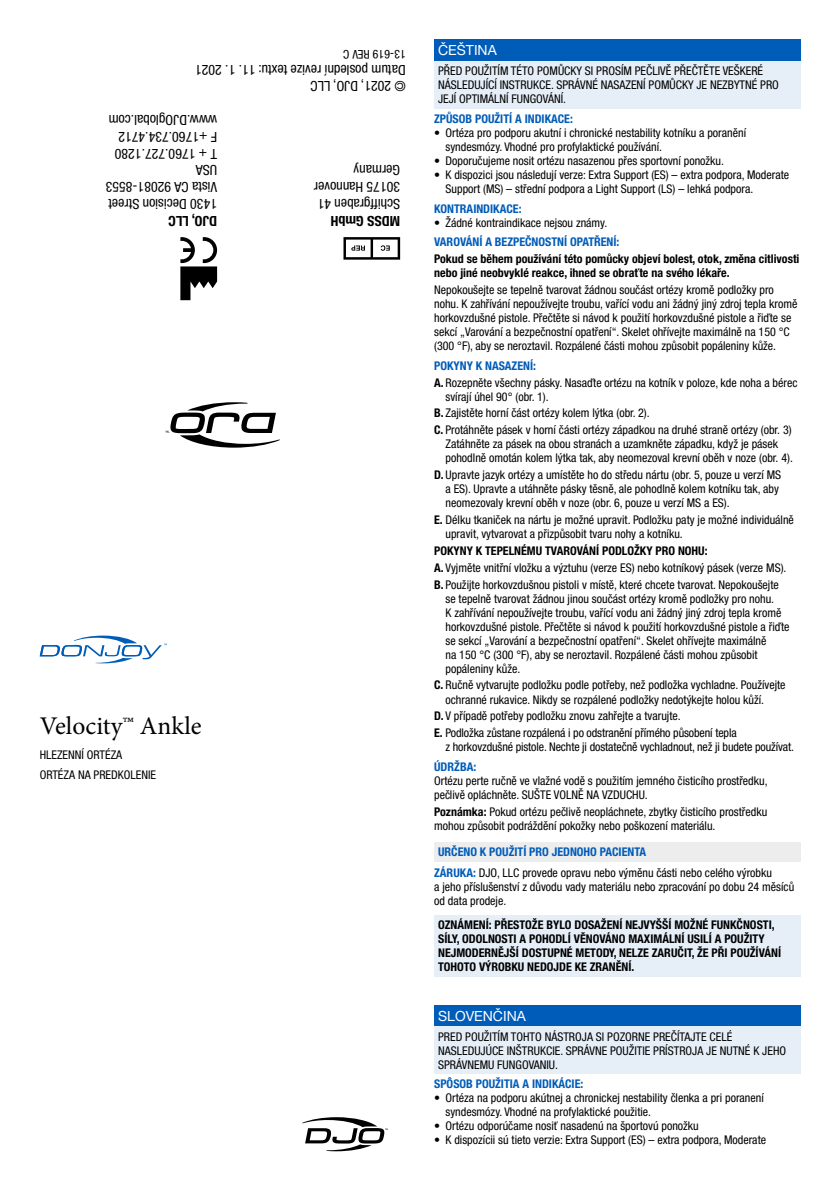
<style>
.page{position:relative;width:840px;height:1191px;background:#fff}
.page>*{position:absolute;margin:0;border:0;box-sizing:border-box;transform-origin:0 0}
.t1{font:25.4px "Minion Pro";color:#000}
.t2{font:condensed 14px/16.8px "Helvetica Neue LT Pro";color:#000}
.t3{font:14px "Helvetica Neue LT Pro";color:#fff}
.t4{font:700 condensed 14px "Helvetica Neue LT Pro";color:#000}
.t5{font:condensed 12px/14px "Helvetica Neue LT Pro";color:#000}
.t6{font:700 condensed 12px/14px "Helvetica Neue LT Pro";color:#000}
.t7{font:700 condensed 12px "Helvetica Neue LT Pro";color:#005cb9}
.s1{font-weight:700;color:#005cb9}
.s2{font-weight:700}
</style>
<div class="page">
<div style="left:434px;top:40px;width:365px;height:21px;background:#005cb9"></div>
<div style="left:434px;top:61px;width:365px;height:48px;background:#e6eff8"></div>
<div style="left:434px;top:842px;width:365px;height:20px;background:#ededed"></div>
<div style="left:434px;top:915px;width:365px;height:61px;background:#e6eff8"></div>
<div style="left:434px;top:1005px;width:365px;height:21px;background:#005cb9"></div>
<div style="left:434px;top:1026px;width:365px;height:48px;background:#e6eff8"></div>
<svg style="left:166px;top:402px;width:114px;height:45px"></svg>
<svg style="left:343px;top:237px;width:57px;height:23px"></svg>
<svg style="left:180px;top:237px;width:37px;height:63px"></svg>
<svg style="left:40px;top:635px;width:127px;height:28px"></svg>
<svg style="left:302px;top:1117px;width:85px;height:34px"></svg>
<p class="t5" style="left:405px;top:61px;width:64px;rotate:-180deg">13-619 REV C</p>
<p class="t2" style="left:405px;top:95px;width:212px;rotate:-180deg">© 2021, DJO, LLC<br>Datum poslední revize textu: 11. 1. 2021</p>
<p class="t2" style="left:217px;top:212px;width:113px;rotate:-180deg">1430 Decision Street<br>Vista CA 92081-8553<br>USA<br>T + 1760.727.1280<br>F +1760.734.4712 www.DJOglobal.com</p>
<p class="t4" style="left:217px;top:229px;width:50px;rotate:-180deg">DJO, LLC</p>
<p class="t2" style="left:400px;top:212px;width:87px;rotate:-180deg">Schiffgraben 41<br>30175 Hannover<br>Germany</p>
<p class="t4" style="left:400px;top:229px;width:71px;rotate:-180deg">MDSS GmbH</p>
<h1 class="t1" style="left:40px;top:709px;width:163px">Velocity™ Ankle</h1>
<p class="t5" style="left:40px;top:745px;width:118px;line-height:19.6px">HLEZENNÍ ORTÉZA<br>ORTÉZA NA PREDKOLENIE</p>
<p class="t3" style="left:438px;top:42px;width:60px">ČEŠTINA</p>
<p class="t5" style="left:438px;top:64px;width:342px">PŘED POUŽITÍM TÉTO POMŮCKY SI PROSÍM PEČLIVĚ PŘEČTĚTE VEŠKERÉ<br>NÁSLEDUJÍCÍ INSTRUKCE. SPRÁVNÉ NASAZENÍ POMŮCKY JE NEZBYTNÉ PRO<br>JEJÍ OPTIMÁLNÍ FUNGOVÁNÍ.</p>
<p class="t7" style="left:434px;top:111px;width:140px">ZPŮSOB POUŽITÍ A INDIKACE:</p>
<p class="t5" style="left:445px;top:126px;width:302px;text-indent:-11px">• Ortéza pro podporu akutní i chronické nestability kotníku a poranění syndesmózy. Vhodné pro profylaktické používání.</p>
<p class="t5" style="left:434px;top:154px;width:291px">• Doporučujeme nosit ortézu nasazenou přes sportovní ponožku.</p>
<p class="t5" style="left:445px;top:168px;width:345px;text-indent:-11px">• K dispozici jsou následují verze: Extra Support (ES) – extra podpora, Moderate<br>Support (MS) – střední podpora a Light Support (LS) – lehká podpora.</p>
<p class="t7" style="left:434px;top:201px;width:89px">KONTRAINDIKACE:</p>
<p class="t5" style="left:434px;top:215px;width:175px">• Žádné kontraindikace nejsou známy.</p>
<p class="t7" style="left:434px;top:235px;width:187px">VAROVÁNÍ A BEZPEČNOSTNÍ OPATŘENÍ:</p>
<p class="t6" style="left:434px;top:252px;width:366px">Pokud se během používání této pomůcky objeví bolest, otok, změna citlivosti nebo jiné neobvyklé reakce, ihned se obraťte na svého lékaře.</p>
<p class="t5" style="left:434px;top:283px;width:364px">Nepokoušejte se tepelně tvarovat žádnou součást ortézy kromě podložky pro nohu. K zahřívání nepoužívejte troubu, vařící vodu ani žádný jiný zdroj tepla kromě horkovzdušné pistole. Přečtěte si návod k použití horkovzdušné pistole a řiďte se sekcí „Varování a bezpečnostní opatření“. Skelet ohřívejte maximálně na 150 °C (300 °F), aby se neroztavil. Rozpálené části mohou způsobit popáleniny kůže.</p>
<p class="t5" style="left:434px;top:357px;width:364px;line-height:16.8px"><span class="s1">POKYNY K NASAZENÍ:<br></span><span class="s2">A.</span> Rozepněte všechny pásky. Nasaďte ortézu na kotník v poloze, kde noha a bérec</p>
<p class="t5" style="left:434px;top:388px;width:359px;line-height:16.8px;text-indent:11px">svírají úhel 90° (obr. 1).<br><span class="s2">B.</span> Zajistěte horní část ortézy kolem lýtka (obr. 2).<br><span class="s2">C.</span> Protáhněte pásek v horní části ortézy západkou na druhé straně ortézy (obr. 3)</p>
<p class="t5" style="left:445px;top:437px;width:348px">Zatáhněte za pásek na obou stranách a uzamkněte západku, když je pásek pohodlně omotán kolem lýtka tak, aby neomezoval krevní oběh v noze (obr. 4).</p>
<p class="t5" style="left:445px;top:468px;width:337px;text-indent:-11px"><span class="s2">D.</span> Upravte jazyk ortézy a umístěte ho do středu nártu (obr. 5, pouze u verzí MS a ES). Upravte a utáhněte pásky těsně, ale pohodlně kolem kotníku tak, aby neomezovaly krevní oběh v noze (obr. 6, pouze u verzí MS a ES).</p>
<p class="t5" style="left:445px;top:513px;width:349px;text-indent:-11px"><span class="s2">E.</span> Délku tkaniček na nártu je možné upravit. Podložku paty je možné individuálně upravit, vytvarovat a přizpůsobit tvaru nohy a kotníku.</p>
<p class="t5" style="left:434px;top:542px;width:353px;line-height:16.8px"><span class="s2">POKYNY K TEPELNÉMU TVAROVÁNÍ PODLOŽKY PRO NOHU:<br>A.</span> Vyjměte vnitřní vložku a výztuhu (verze ES) nebo kotníkový pásek (verze MS).<br><span class="s2">B.</span> Použijte horkovzdušnou pistoli v místě, které chcete tvarovat. Nepokoušejte</p>
<p class="t5" style="left:445px;top:591px;width:345px">se tepelně tvarovat žádnou jinou součást ortézy kromě podložky pro nohu.<br>K zahřívání nepoužívejte troubu, vařící vodu ani žádný jiný zdroj tepla kromě horkovzdušné pistole. Přečtěte si návod k použití horkovzdušné pistole a řiďte se sekcí „Varování a bezpečnostní opatření“. Skelet ohřívejte maximálně<br>na 150 °C (300 °F), aby se neroztavil. Rozpálené části mohou způsobit popáleniny kůže.</p>
<p class="t5" style="left:445px;top:678px;width:341px;text-indent:-11px"><span class="s2">C.</span> Ručně vytvarujte podložku podle potřeby, než podložka vychladne. Používejte ochranné rukavice. Nikdy se rozpálené podložky nedotýkejte holou kůží.</p>
<p class="t5" style="left:434px;top:707px;width:304px;line-height:16.8px"><span class="s2">D.</span> V případě potřeby podložku znovu zahřejte a tvarujte.<br><span class="s2">E.</span> Podložka zůstane rozpálená i po odstranění přímého působení tepla</p>
<p class="t5" style="left:445px;top:740px;width:350px">z horkovzdušné pistole. Nechte ji dostatečně vychladnout, než ji budete používat.</p>
<p class="t7" style="left:434px;top:759px;width:44px">ÚDRŽBA:</p>
<p class="t5" style="left:434px;top:773px;width:335px">Ortézu perte ručně ve vlažné vodě s použitím jemného čisticího prostředku, pečlivě opláchněte. SUŠTE VOLNĚ NA VZDUCHU.</p>
<p class="t5" style="left:434px;top:804px;width:334px"><span class="s2">Poznámka:</span> Pokud ortézu pečlivě neopláchnete, zbytky čisticího prostředku mohou způsobit podráždění pokožky nebo poškození materiálu.</p>
<p class="t5" style="left:434px;top:841px;width:339px;line-height:20.8px;text-indent:4px"><span class="s1">URČENO K POUŽITÍ PRO JEDNOHO PACIENTA<br>ZÁRUKA:</span> DJO, LLC provede opravu nebo výměnu části nebo celého výrobku</p>
<p class="t5" style="left:434px;top:880px;width:361px">a jeho příslušenství z důvodu vady materiálu nebo zpracování po dobu 24 měsíců od data prodeje.</p>
<p class="t6" style="left:438px;top:917px;width:344px">OZNÁMENÍ: PŘESTOŽE BYLO DOSAŽENÍ NEJVYŠŠÍ MOŽNÉ FUNKČNOSTI, SÍLY, ODOLNOSTI A POHODLÍ VĚNOVÁNO MAXIMÁLNÍ USILÍ A POUŽITY NEJMODERNĚJŠÍ DOSTUPNÉ METODY, NELZE ZARUČIT, ŽE PŘI POUŽÍVÁNÍ TOHOTO VÝROBKU NEDOJDE KE ZRANĚNÍ.</p>
<p class="t3" style="left:438px;top:1007px;width:89px">SLOVENČINA</p>
<p class="t5" style="left:438px;top:1029px;width:349px">PRED POUŽITÍM TOHTO NÁSTROJA Sl POZORNE PREČÍTAJTE CELÉ<br>NASLEDUJÚCE INŠTRUKCIE. SPRÁVNE POUŽITIE PRÍSTROJA JE NUTNÉ K JEHO<br>SPRÁVNEMU FUNGOVANIU.</p>
<p class="t7" style="left:434px;top:1076px;width:151px">SPÔSOB POUŽITIA A INDIKÁCIE:</p>
<p class="t5" style="left:445px;top:1091px;width:319px;text-indent:-11px">• Ortéza na podporu akútnej a chronickej nestability členka a pri poranení syndesmózy. Vhodné na profylaktické použitie.</p>
<p class="t5" style="left:434px;top:1119px;width:266px">• Ortézu odporúčame nosiť nasadenú na športovú ponožku</p>
<p class="t5" style="left:434px;top:1133px;width:333px">• K dispozícii sú tieto verzie: Extra Support (ES) – extra podpora, Moderate</p>
</div>
